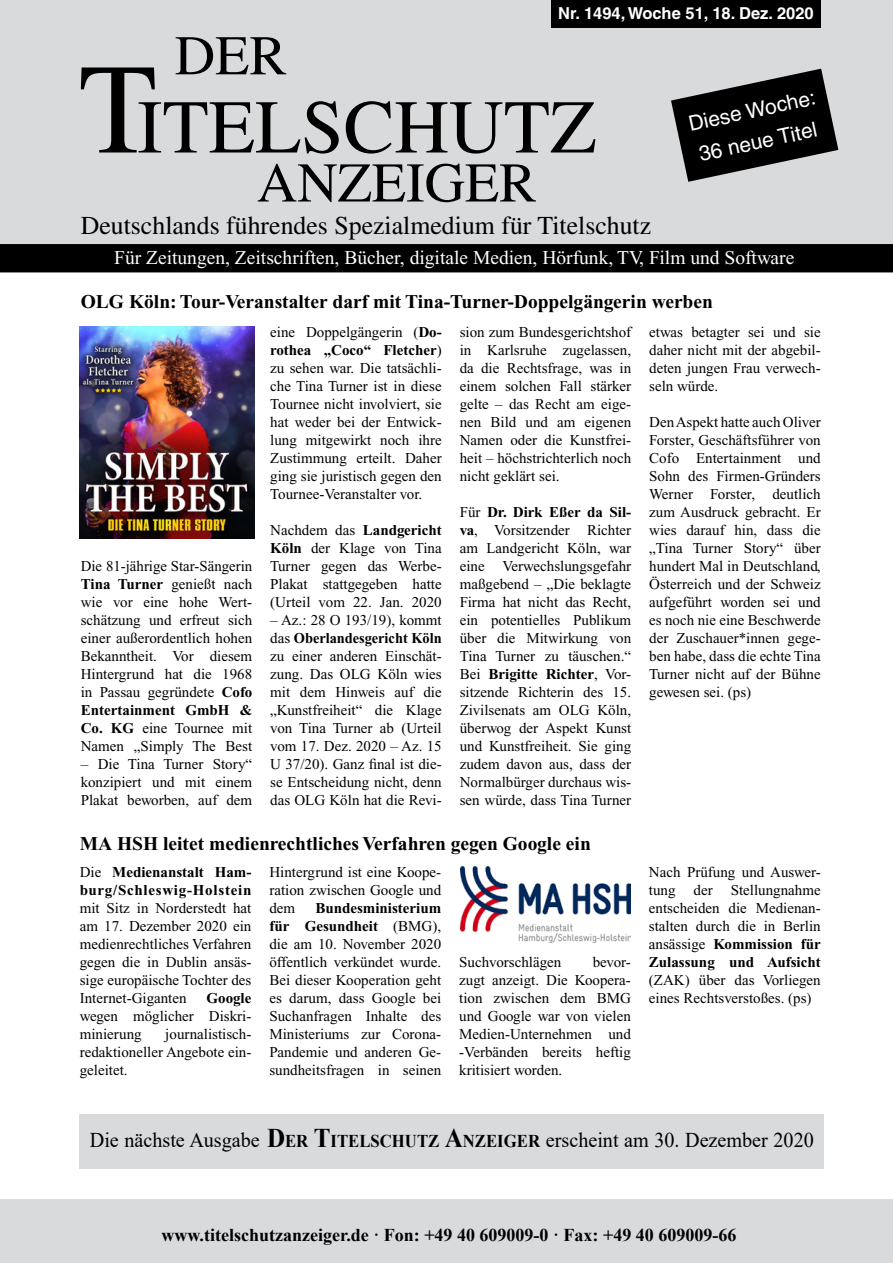
<style>
.page{position:relative;width:893px;height:1263px;background:#fff}
.page>*{position:absolute;margin:0;border:0;box-sizing:border-box;transform-origin:0 0}
.t1{font:75.9px "Times";color:#000}
.t2{font:55.95px "Times";color:#000}
.t3{font:25.8px "Times";color:#000}
.t4{font:21px "Times New Roman";color:#000;scale:.96 1}
.t5{font:21px/31.5px "Helvetica";color:#fff}
.R-Überschrift{font:700 19.5px "Times New Roman";color:#000}
.t6{font:19.5px "Times New Roman";color:#fff}
.t7{font:700 18px "Times New Roman";color:#000}
.t8{font:700 16.5px "Helvetica";color:#fff}
.R-Fließtext{font:15px/18px "Times New Roman";color:#000;text-align:justify}
.s1{font-size:128.4px}
.s2{font-weight:700}
.s3{font-weight:700;font-size:27px}
.s4{font-weight:700;font-size:18px}
</style>
<div class="page">
<div style="left:0;top:0;width:893px;height:253px;background:#d9dadb"></div>
<div style="left:0;top:244px;width:893px;height:28px;background:#000"></div>
<div style="left:551px;top:0;width:269px;height:27px;background:#000"></div>
<svg style="left:671px;top:69px;width:167px;height:113px"></svg>
<div style="left:0;top:1199px;width:893px;height:64px;background:#d9dadb"></div>
<img style="left:80px;top:326px;width:174px;height:212px">
<img style="left:460px;top:866px;width:170px;height:76px">
<div style="left:80px;top:1114px;width:744px;height:54px;background:#d9dadb"></div>
<p class="t8" style="left:558px;top:3px;width:257px">Nr. 1494, Woche 51, 18. Dez. 2020</p>
<p class="t2" style="left:175px;top:24px;width:114px">DER</p>
<p class="t1" style="left:79px;top:84px;width:519px"><span class="s1">T</span>ITELSCHUTZ</p>
<p class="t2" style="left:257px;top:151px;width:281px">ANZEIGER</p>
<p class="t3" style="left:81px;top:211px;width:572px">Deutschlands führendes Spezialmedium für Titelschutz</p>
<p class="t6" style="left:114px;top:247px;width:682px">Für Zeitungen, Zeitschriften, Bücher, digitale Medien, Hörfunk, TV, Film und Software</p>
<p class="t5" style="left:686px;top:108px;width:131px;rotate:-12deg">Diese Woche:<br>36 neue Titel</p>
<p class="R-Überschrift" style="left:81px;top:291px;width:634px">OLG Köln: Tour-Veranstalter darf mit Tina-Turner-Doppelgängerin werben</p>
<p class="R-Fließtext" style="left:81px;top:557px;width:173px">Die 81-jährige Star-Sängerin <span class="s2">Tina Turner</span> genießt nach wie vor eine hohe Wert&shy;schätzung und erfreut sich einer außerordentlich hohen Bekanntheit. Vor diesem Hintergrund hat die 1968 in Passau gegründete <span class="s2">Cofo Entertainment GmbH &amp; Co. KG</span> eine Tournee mit Namen „Simply The Best</p>
<p class="R-Fließtext" style="left:81px;top:755px;width:173px">– Die Tina Turner Story“ konzipiert und mit einem Plakat beworben, auf dem</p>
<p class="R-Fließtext" style="left:270px;top:323px;width:173px">eine Doppelgängerin (<span class="s2">Do&shy;rothea „Coco“ Fletcher</span>) zu sehen war. Die tatsächli&shy;che Tina Turner ist in diese Tournee nicht involviert, sie hat weder bei der Entwick&shy;lung mitgewirkt noch ihre Zustimmung erteilt. Daher ging sie juristisch gegen den Tournee-Veranstalter vor.</p>
<p class="R-Fließtext" style="left:270px;top:521px;width:173px">Nachdem das <span class="s2">Landgericht Köln</span> der Klage von Tina Turner gegen das Werbe-Plakat stattgegeben hatte (Urteil vom 22. Jan. 2020</p>
<p class="R-Fließtext" style="left:270px;top:611px;width:173px">– Az.: 28 O 193/19), kommt das <span class="s2">Oberlandesgericht Köln </span>zu einer anderen Einschät&shy;zung. Das OLG Köln wies mit dem Hinweis auf die „Kunstfreiheit“ die Klage von Tina Turner ab (Urteil vom 17. Dez. 2020 – Az. 15<br>U 37/20). Ganz final ist die&shy;se Entscheidung nicht, denn das OLG Köln hat die Revi-</p>
<p class="R-Fließtext" style="left:460px;top:323px;width:173px">sion zum Bundesgerichtshof in Karlsruhe zugelassen, da die Rechtsfrage, was in einem solchen Fall stärker gelte – das Recht am eige&shy;nen Bild und am eigenen Namen oder die Kunstfrei&shy;heit – höchstrichterlich noch nicht geklärt sei.</p>
<p class="R-Fließtext" style="left:460px;top:503px;width:173px">Für <span class="s2">Dr. Dirk Eßer da Sil&shy;va</span>, Vorsitzender Richter am Landgericht Köln, war eine Verwechslungsgefahr maßgebend – „Die beklagte Firma hat nicht das Recht, ein potentielles Publikum über die Mitwirkung von Tina Turner zu täuschen.“ Bei <span class="s2">Brigitte Richter</span>, Vor&shy;sitzende Richterin des 15.<br>Zivilsenats am OLG Köln, überwog der Aspekt Kunst und Kunstfreiheit. Sie ging zudem davon aus, dass der Normalbürger durchaus wis&shy;sen würde, dass Tina Turner</p>
<p class="R-Überschrift" style="left:80px;top:832px;width:513px">MA HSH leitet medienrechtliches Verfahren gegen Google ein</p>
<p class="R-Fließtext" style="left:80px;top:863px;width:173px">Die <span class="s2">Medienanstalt Ham&shy;burg/Schleswig-Holstein </span>mit Sitz in Norderstedt hat am 17. Dezember 2020 ein medienrechtliches Verfahren gegen die in Dublin ansäs&shy;sige europäische Tochter des Internet-Giganten</p>
<p class="R-Fließtext" style="left:269px;top:863px;width:173px">Hintergrund ist eine Koope&shy;ration zwischen Google und dem</p>
<p class="R-Fließtext" style="left:269px;top:899px;width:173px;text-indent:46px"><span class="s2">Bundesministerium für Gesundheit</span> (BMG), die am 10. November 2020 öffentlich verkündet wurde.<br>Bei dieser Kooperation geht es darum, dass Google bei Suchanfragen Inhalte des Ministeriums zur Corona-Pandemie und anderen Ge&shy;sundheitsfragen in seinen</p>
<p class="R-Fließtext" style="left:459px;top:953px;width:173px;text-indent:134px">bevor&shy;zugt anzeigt. Die Koopera&shy;tion zwischen dem BMG und Google war von vielen Medien-Unternehmen und -Verbänden bereits heftig kritisiert worden.</p>
<p class="R-Fließtext" style="left:459px;top:953px;width:104px">Suchvorschlägen</p>
<p class="R-Fließtext" style="left:80px;top:989px;width:173px;text-indent:127px"><span class="s2">Google </span>wegen möglicher Diskri&shy;minierung</p>
<p class="R-Fließtext" style="left:80px;top:1025px;width:173px;text-indent:86px">journalistisch&shy;redaktioneller Angebote ein&shy;geleitet.</p>
<p class="R-Fließtext" style="left:649px;top:323px;width:173px">etwas betagter sei und sie daher nicht mit der abgebil&shy;deten jungen Frau verwech&shy;seln würde.</p>
<p class="R-Fließtext" style="left:649px;top:413px;width:173px">Den Aspekt hatte auch Oliver Forster, Geschäftsführer von Cofo Entertainment und Sohn des Firmen-Gründers Werner Forster, deutlich zum Ausdruck gebracht. Er wies darauf hin, dass die „Tina Turner Story“ über hundert Mal in Deutschland, Österreich und der Schweiz aufgeführt worden sei und es noch nie eine Beschwerde der Zuschauer*innen gege&shy;ben habe, dass die echte Tina Turner nicht auf der Bühne gewesen sei. (ps)</p>
<p class="R-Fließtext" style="left:649px;top:863px;width:173px">Nach Prüfung und Auswer&shy;tung der Stellungnahme entscheiden die Medienan&shy;stalten durch die in Berlin ansässige <span class="s2">Kommission für Zulassung und Aufsicht </span>(ZAK) über das Vorliegen eines Rechtsverstoßes. (ps)</p>
<p class="t4" style="left:90px;top:1125px;width:756px">Die nächste Ausgabe <span class="s3">D</span><span class="s4">ER</span> <span class="s3">T</span><span class="s4">ITELSCHUTZ</span> <span class="s3">A</span><span class="s4">NZEIGER</span> erscheint am 30. Dezember 2020</p>
<p class="t7" style="left:162px;top:1221px;width:576px">www.titelschutzanzeiger.de · Fon: +49 40 609009-0 · Fax: +49 40 609009-66</p>
</div>
